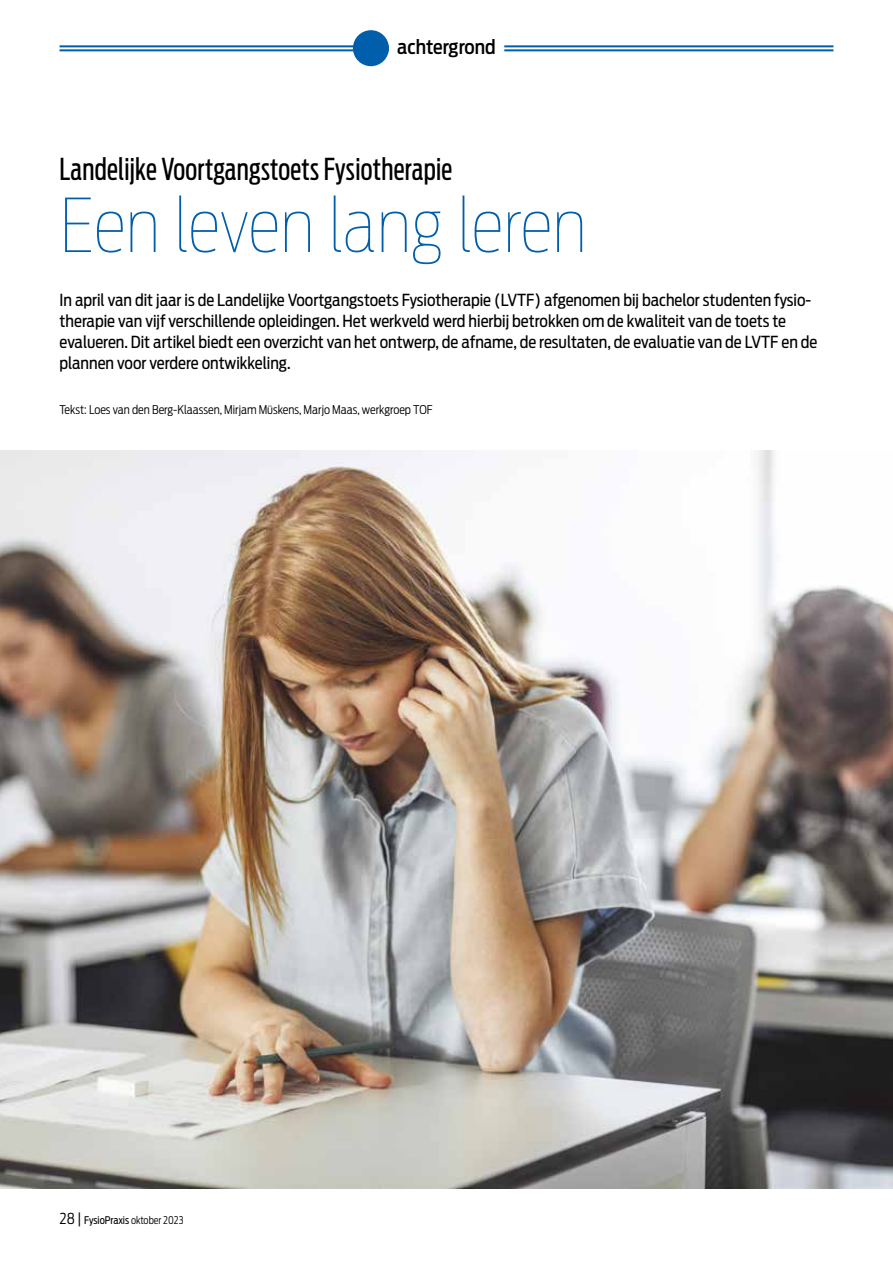
<style>
.page{position:relative;width:893px;height:1263px;background:#fff}
.page>*{position:absolute;margin:0;border:0;box-sizing:border-box;transform-origin:0 0}
.t1{font:100 73.5px "Antenna Cond";color:#005eaa}
.t2{font:30px "Antenna Extra Cond";letter-spacing:.01em;color:#000}
.t3{font:500 19.5px "Antenna Cond";color:#000}
.t4{font:16.5px/21px "Antenna Cond";color:#000}
.t5{font:300 12px "Antenna Cond";color:#000}
.t6{font:10.5px "Antenna Cond";letter-spacing:-.005em;color:#000;scale:.96 1}
.s1{font-weight:300;font-size:15px}
.s2{font-weight:300}
</style>
<div class="page">
<img style="left:0;top:450px;width:893px;height:738px">
<hr style="left:60px;top:45px;width:773px;height:2px;background:#005eaa">
<hr style="left:60px;top:49px;width:773px;height:2px;background:#005eaa">
<div style="left:389px;top:42px;width:115px;height:12px;background:#fff"></div>
<div style="left:353px;top:30px;width:36px;height:36px;background:#005eaa;border-radius:50%"></div>
<p class="t3" style="left:397px;top:35px;width:100px">achtergrond</p>
<h2 class="t2" style="left:60px;top:151px;width:394px">Landelijke Voortgangstoets Fysiotherapie</h2>
<h1 class="t1" style="left:60px;top:181px;width:529px">Een leven lang leren</h1>
<p class="t4" style="left:60px;top:290px;width:759px">In april van dit jaar is de Landelijke Voortgangstoets Fysiotherapie (LVTF) afgenomen bij bachelor studenten fysio&shy;therapie van vijf verschillende opleidingen. Het werkveld werd hierbij betrokken om de kwaliteit van de toets te evalueren. Dit artikel biedt een overzicht van het ontwerp, de afname, de resultaten, de evaluatie van de LVTF en de plannen voor verdere ontwikkeling.</p>
<p class="t5" style="left:60px;top:402px;width:374px">Tekst: Loes van den Berg-Klaassen, Mirjam Müskens, Marjo Maas, werkgroep TOF</p>
<p class="t6" style="left:60px;top:1214px;width:131px"><span class="s1">28 |</span> FysioPraxis <span class="s2">oktober 2023</span></p>
</div>
